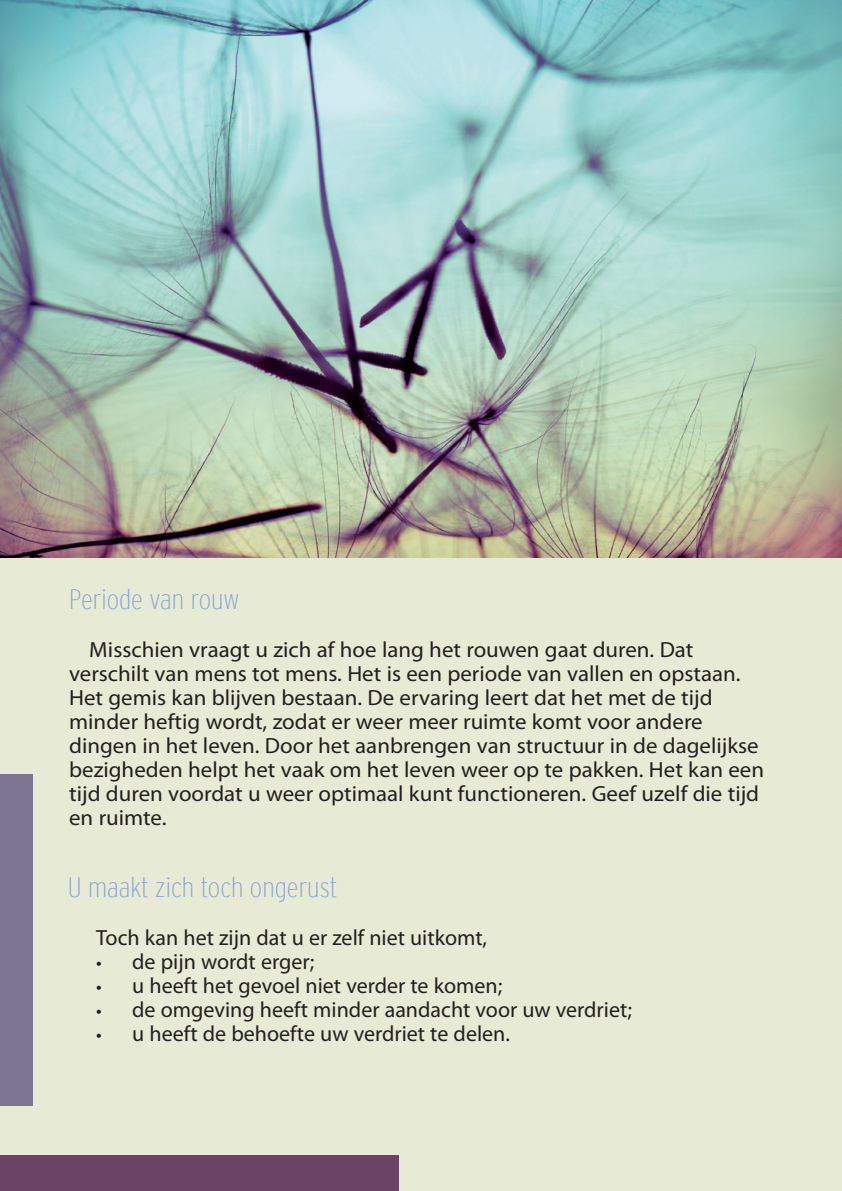
<style>
.page{position:relative;width:842px;height:1191px;background:#fff}
.page>*{position:absolute;margin:0;border:0;box-sizing:border-box;transform-origin:0 0}
.t1{font:200 condensed 28px "Interstate";color:#8ca2d2;scale:1.04 1}
.t2{font:22px/24px "Myriad Pro";color:#231f20;scale:1.04 1}
.t3{font:22px "Myriad Pro";color:#231f20}
.s1{font-size:20px}
</style>
<div class="page">
<img style="left:0;top:0;width:842px;height:558px">
<div style="left:0;top:558px;width:842px;height:633px;background:#e7ebd5"></div>
<div style="left:0;top:774px;width:32px;height:331px;background:#7e7595"></div>
<div style="left:0;top:1155px;width:398px;height:36px;background:#6a4366"></div>
<p class="t1" style="left:69px;top:583px;width:165px">Periode van rouw</p>
<p class="t2" style="left:69px;top:637px;width:670px;text-indent:20px">Misschien vraagt u zich af hoe lang het rouwen gaat duren. Dat verschilt van mens tot mens. Het is een periode van vallen en opstaan.<br>Het gemis kan blijven bestaan. De ervaring leert dat het met de tijd minder heftig wordt, zodat er weer meer ruimte komt voor andere dingen in het leven. Door het aanbrengen van structuur in de dagelijkse bezigheden helpt het vaak om het leven weer op te pakken. Het kan een tijd duren voordat u weer optimaal kunt functioneren. Geef uzelf die tijd en ruimte.</p>
<p class="t1" style="left:68px;top:871px;width:261px">U maakt zich toch ongerust</p>
<p class="t3" style="left:96px;top:924px;width:392px">Toch kan het zijn dat u er zelf niet uitkomt,</p>
<p class="t3" style="left:96px;top:948px;width:220px"><span class="s1">•</span> de pijn wordt erger;</p>
<p class="t3" style="left:96px;top:972px;width:408px"><span class="s1">•</span> u heeft het gevoel niet verder te komen;</p>
<p class="t3" style="left:96px;top:996px;width:537px"><span class="s1">•</span> de omgeving heeft minder aandacht voor uw verdriet;</p>
<p class="t3" style="left:96px;top:1020px;width:415px"><span class="s1">•</span> u heeft de behoefte uw verdriet te delen.</p>
</div>
